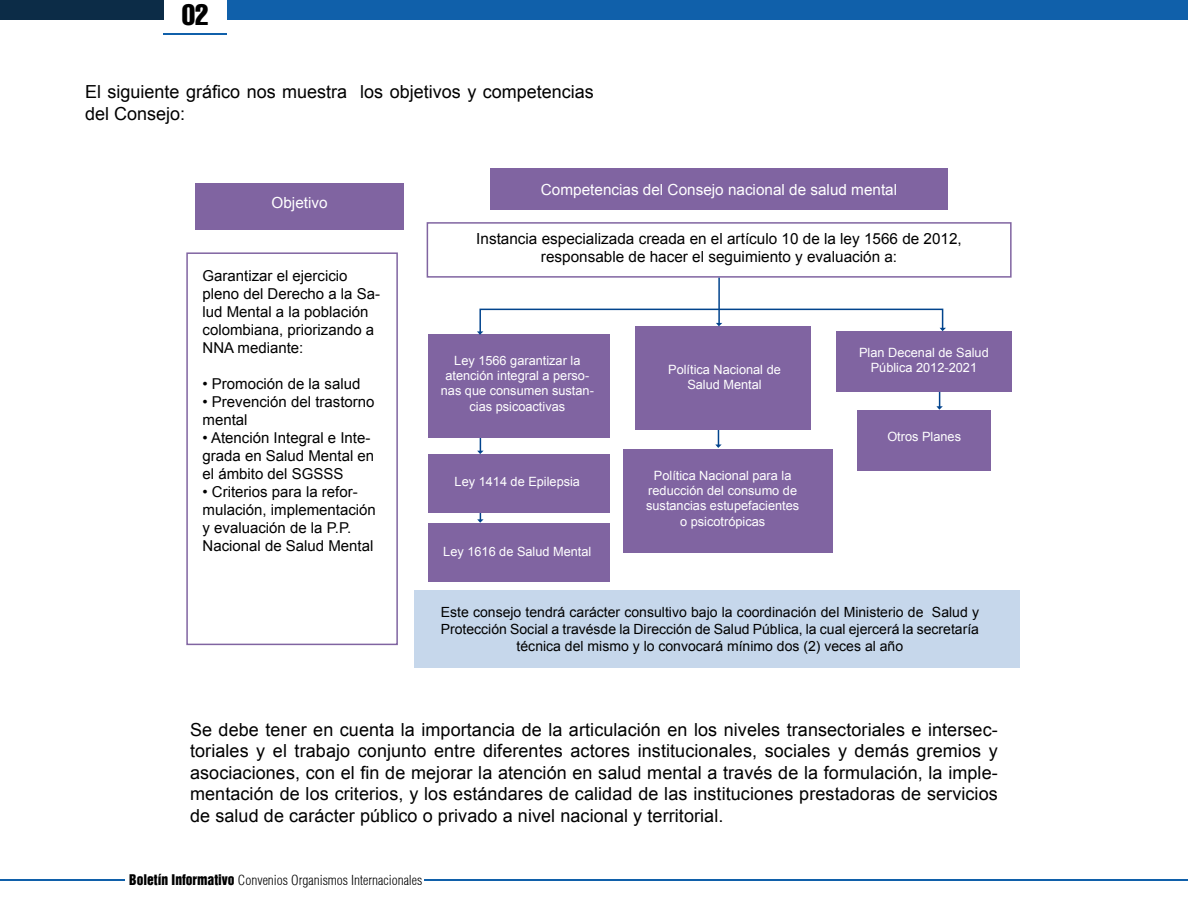
<style>
.page{position:relative;width:1188px;height:918px;background:#fff}
.page>*{position:absolute;margin:0;border:0;box-sizing:border-box;transform-origin:0 0}
.t1{font:29.1px "Helvetica LT Std Comp";color:#000}
.t2{font:18px/21.6px "Arial";color:#000}
.t3{font:15.3px/18.3px "Arial";color:#000;text-align:center}
.t4{font:15.3px "Arial";color:#fff}
.t5{font:15px/18px "Arial";color:#000}
.t6{font:14.1px/16.8px "Arial";color:#000;text-align:center}
.t7{font:300 condensed 13.5px "Helvetica";color:#000}
.t8{font:12.75px/15.3px "Arial";color:#fff;text-align:center}
.s1{font-family:"Helvetica Inserat";font-weight:400;font-stretch:normal}
</style>
<div class="page">
<div style="left:227px;top:0;width:961px;height:20px;background:#1060aa"></div>
<hr style="left:163px;top:33px;width:64px;height:2px;background:#1060aa">
<div style="left:0;top:0;width:163px;height:20px;background:#0c2c47"></div>
<hr style="left:425px;top:879px;width:763px;height:2px;background:#1060aa">
<hr style="left:0;top:879px;width:125px;height:2px;background:#1060aa">
<svg style="left:477px;top:513px;width:7px;height:10px"></svg>
<div style="left:415px;top:590px;width:605px;height:77px;background:#c6d7eb"></div>
<div style="left:428px;top:335px;width:181px;height:103px;background:#8064a1"></div>
<div style="left:428px;top:454px;width:181px;height:59px;background:#8064a1"></div>
<div style="left:428px;top:523px;width:181px;height:59px;background:#8064a1"></div>
<div style="left:635px;top:326px;width:175px;height:104px;background:#8064a1"></div>
<div style="left:623px;top:450px;width:210px;height:103px;background:#8064a1"></div>
<div style="left:836px;top:331px;width:176px;height:61px;background:#8064a1"></div>
<div style="left:857px;top:410px;width:134px;height:60px;background:#8064a1"></div>
<div style="left:490px;top:169px;width:458px;height:41px;background:#8064a1"></div>
<div style="left:427px;top:222px;width:585px;height:56px;border:2px solid #8064a1"></div>
<hr style="left:718px;top:278px;width:2px;height:47px;background:#02448d">
<svg style="left:477px;top:438px;width:7px;height:16px"></svg>
<svg style="left:715px;top:430px;width:7px;height:18px"></svg>
<svg style="left:477px;top:308px;width:469px;height:27px"></svg>
<svg style="left:936px;top:392px;width:7px;height:18px"></svg>
<div style="left:195px;top:183px;width:209px;height:47px;background:#8064a1"></div>
<div style="left:186px;top:252px;width:212px;height:393px;border:2px solid #8064a1"></div>
<h1 class="t1" style="left:182px;top:-3px;width:28px">02</h1>
<p class="t2" style="left:85px;top:81px;width:510px">El siguiente gráfico nos muestra los objetivos y competencias del Consejo:</p>
<p class="t4" style="left:272px;top:192px;width:58px">Objetivo</p>
<p class="t5" style="left:203px;top:267px;width:179px">Garantizar el ejercicio pleno del Derecho a la Sa&shy;lud Mental a la población colombiana, priorizando a<br>NNA mediante:</p>
<p class="t5" style="left:203px;top:375px;width:159px">• Promoción de la salud</p>
<p class="t5" style="left:203px;top:393px;width:173px">• Prevención del trastorno mental</p>
<p class="t5" style="left:203px;top:429px;width:173px">• Atención Integral e Inte&shy;grada en Salud Mental en el ámbito del SGSSS</p>
<p class="t5" style="left:203px;top:483px;width:175px">• Criterios para la refor&shy;mulación, implementación y evaluación de la P.P.<br>Nacional de Salud Mental</p>
<p class="t4" style="left:541px;top:179px;width:358px">Competencias del Consejo nacional de salud mental</p>
<p class="t3" style="left:476px;top:229px;width:487px">Instancia especializada creada en el artículo 10 de la ley 1566 de 2012, responsable de hacer el seguimiento y evaluación a:</p>
<p class="t8" style="left:441px;top:353px;width:155px">Ley 1566 garantizar la atención integral a perso&shy;nas que consumen sustan&shy;cias psicoactivas</p>
<p class="t8" style="left:668px;top:362px;width:114px">Política Nacional de<br>Salud Mental</p>
<p class="t8" style="left:455px;top:474px;width:127px">Ley 1414 de Epilepsia</p>
<p class="t8" style="left:443px;top:543px;width:150px">Ley 1616 de Salud Mental</p>
<p class="t8" style="left:646px;top:467px;width:155px">Política Nacional para la reducción del consumo de sustancias estupefacientes o psicotrópicas</p>
<p class="t8" style="left:859px;top:345px;width:131px">Plan Decenal de Salud<br>Pública 2012-2021</p>
<p class="t8" style="left:887px;top:429px;width:75px">Otros Planes</p>
<p class="t6" style="left:441px;top:604px;width:540px">Este consejo tendrá carácter consultivo bajo la coordinación del Ministerio de Salud y<br>Protección Social a travésde la Dirección de Salud Pública, la cual ejercerá la secretaría técnica del mismo y lo convocará mínimo dos (2) veces al año</p>
<p class="t2" style="left:190px;top:718px;width:809px;text-align:justify">Se debe tener en cuenta la importancia de la articulación en los niveles transectoriales e intersec&shy;toriales y el trabajo conjunto entre diferentes actores institucionales, sociales y demás gremios y asociaciones, con el fin de mejorar la atención en salud mental a través de la formulación, la imple&shy;mentación de los criterios, y los estándares de calidad de las instituciones prestadoras de servicios de salud de carácter público o privado a nivel nacional y territorial.</p>
<p class="t7" style="left:129px;top:871px;width:295px"><span class="s1">Boletín Informativo</span> Convenios Organismos Internacionales</p>
</div>
